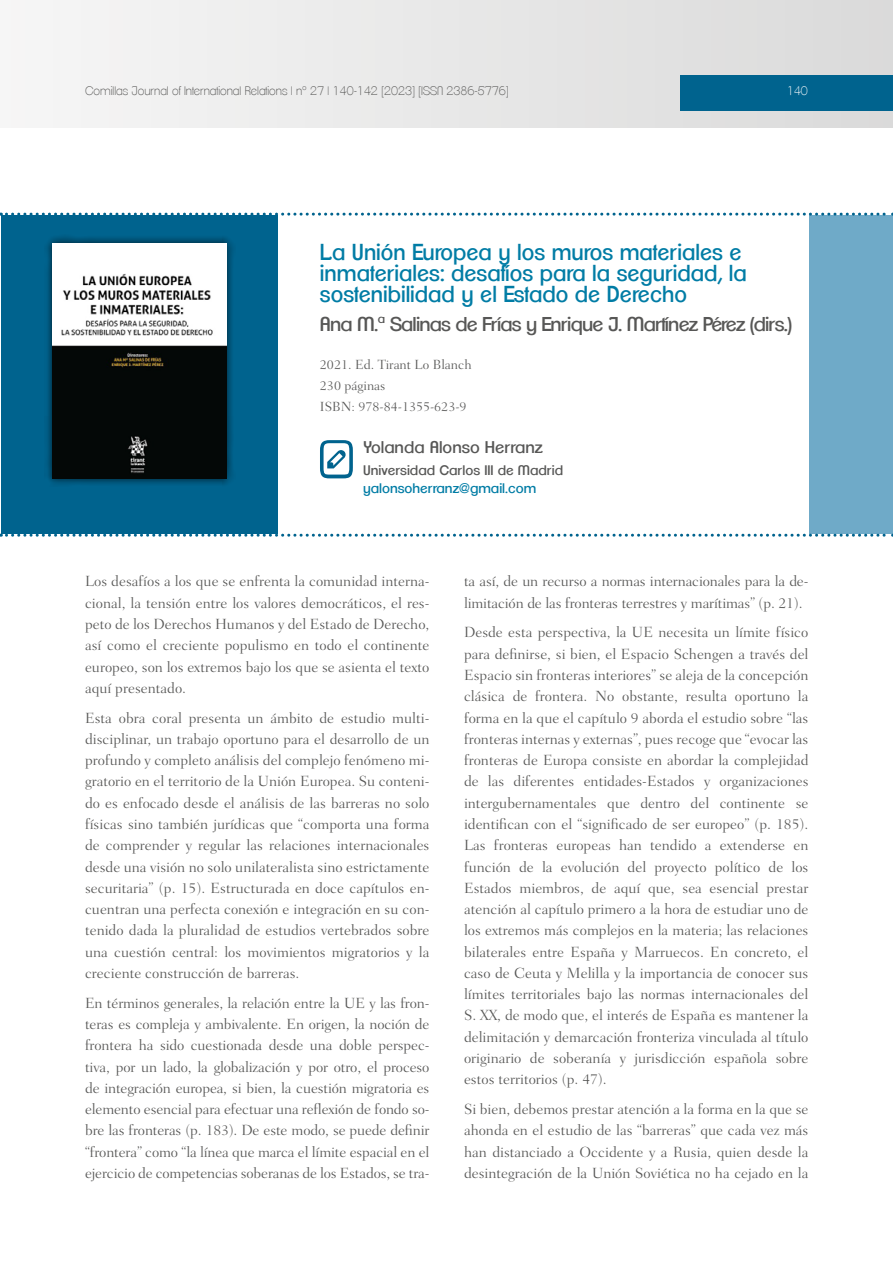
<style>
.page{position:relative;width:893px;height:1263px;background:#fff}
.page>*{position:absolute;margin:0;border:0;box-sizing:border-box;transform-origin:0 0}
.t1{font:22.5px/21px "Clemente P Dai";color:#007ca5;scale:.95 1}
.t2{font:19.5px "Clemente P Dai";letter-spacing:-.04em;color:#575756}
.t3{font:16.5px "Clemente P Dai";color:#575756}
.Normal_wrd_2{font:300 15px/21.3px "Fairfield LH";color:#575756;text-align:justify}
.t4{font:300 13.5px "Fairfield LH";color:#575756}
.t5{font:13.5px "Clemente P Dai";color:#575756}
.t6{font:13.5px "Clemente P Dai";color:#007ca5}
.t7{font:200 12px "Clemente P Dac";color:#575756}
.t8{font:200 12px "Clemente P Dac";color:#fff}
</style>
<div class="page">
<div style="left:0;top:0;width:893px;height:128px;background:linear-gradient(to right,#f6f6f6,#dadada)"></div>
<div style="left:680px;top:75px;width:213px;height:36px;background:#00638e"></div>
<div style="left:1px;top:216px;width:277px;height:318px;background:#00638e"></div>
<div style="left:809px;top:216px;width:84px;height:318px;background:#6faac8"></div>
<div style="left:44px;top:234px;width:191px;height:252px;background:#000;opacity:.75"></div>
<img style="left:53px;top:243px;width:173px;height:235px">
<svg style="left:0;top:534px;width:893px;height:3px"></svg>
<svg style="left:0;top:213px;width:893px;height:3px"></svg>
<svg style="left:320px;top:440px;width:33px;height:38px"></svg>
<p class="t7" style="left:85px;top:83px;width:425px">Comillas Journal of International Relations | nº 27 | 140-142 [2023] [ISSN 2386-5776]</p>
<p class="t8" style="left:787px;top:83px;width:22px">140</p>
<p class="t1" style="left:320px;top:241px;width:451px">La Unión Europea y los muros materiales e inmateriales: desafíos para la seguridad, la sostenibilidad y el Estado de Derecho</p>
<p class="t2" style="left:320px;top:313px;width:474px">Ana M.ª Salinas de Frías y Enrique J. Martínez Pérez (dirs.)</p>
<p class="t4" style="left:320px;top:357px;width:153px">2021. Ed. Tirant Lo Blanch</p>
<p class="t4" style="left:320px;top:378px;width:67px">230 páginas</p>
<p class="t4" style="left:320px;top:399px;width:148px">ISBN: 978-84-1355-623-9</p>
<p class="t3" style="left:363px;top:438px;width:181px">Yolanda Alonso Herranz</p>
<p class="t5" style="left:363px;top:463px;width:202px">Universidad Carlos III de Madrid</p>
<p class="t6" style="left:363px;top:481px;width:175px">yalonsoherranz@gmail.com</p>
<p class="Normal_wrd_2" style="left:85px;top:571px;width:346px">Los desafíos a los que se enfrenta la comunidad interna&shy;cional, la tensión entre los valores democráticos, el res&shy;peto de los Derechos Humanos y del Estado de Derecho, así como el creciente populismo en todo el continente europeo, son los extremos bajo los que se asienta el texto aquí presentado.</p>
<p class="Normal_wrd_2" style="left:85px;top:707px;width:346px">Esta obra coral presenta un ámbito de estudio multi&shy;disciplinar, un trabajo oportuno para el desarrollo de un profundo y completo análisis del complejo fenómeno mi&shy;gratorio en el territorio de la Unión Europea. Su conteni&shy;do es enfocado desde el análisis de las barreras no solo físicas sino también jurídicas que “comporta una forma de comprender y regular las relaciones internacionales desde una visión no solo unilateralista sino estrictamente securitaria” (p. 15). Estructurada en doce capítulos en&shy;cuentran una perfecta conexión e integración en su con&shy;tenido dada la pluralidad de estudios vertebrados sobre una cuestión central: los movimientos migratorios y la creciente construcción de barreras.</p>
<p class="Normal_wrd_2" style="left:85px;top:992px;width:346px">En términos generales, la relación entre la UE y las fron&shy;teras es compleja y ambivalente. En origen, la noción de frontera ha sido cuestionada desde una doble perspec&shy;tiva, por un lado, la globalización y por otro, el proceso de integración europea, si bien, la cuestión migratoria es elemento esencial para efectuar una reflexión de fondo so&shy;bre las fronteras (p. 183). De este modo, se puede definir “frontera” como “la línea que marca el límite espacial en el ejercicio de competencias soberanas de los Estados, se tra-</p>
<p class="Normal_wrd_2" style="left:464px;top:571px;width:346px">ta así, de un recurso a normas internacionales para la de&shy;limitación de las fronteras terrestres y marítimas” (p. 21).</p>
<p class="Normal_wrd_2" style="left:464px;top:622px;width:346px">Desde esta perspectiva, la UE necesita un límite físico para definirse, si bien, el Espacio Schengen a través del Espacio sin fronteras interiores” se aleja de la concepción clásica de frontera. No obstante, resulta oportuno la forma en la que el capítulo 9 aborda el estudio sobre “las fronteras internas y externas”, pues recoge que “evocar las fronteras de Europa consiste en abordar la complejidad de las diferentes entidades-Estados y organizaciones intergubernamentales que dentro del continente se identifican con el “significado de ser europeo” (p. 185).<br>Las fronteras europeas han tendido a extenderse en función de la evolución del proyecto político de los Estados miembros, de aquí que, sea esencial prestar atención al capítulo primero a la hora de estudiar uno de los extremos más complejos en la materia; las relaciones bilaterales entre España y Marruecos. En concreto, el caso de Ceuta y Melilla y la importancia de conocer sus límites territoriales bajo las normas internacionales del S. XX, de modo que, el interés de España es mantener la delimitación y demarcación fronteriza vinculada al título originario de soberanía y jurisdicción española sobre estos territorios (p. 47).</p>
<p class="Normal_wrd_2" style="left:464px;top:1098px;width:346px">Si bien, debemos prestar atención a la forma en la que se ahonda en el estudio de las “barreras” que cada vez más han distanciado a Occidente y a Rusia, quien desde la desintegración de la Unión Soviética no ha cejado en la</p>
</div>
